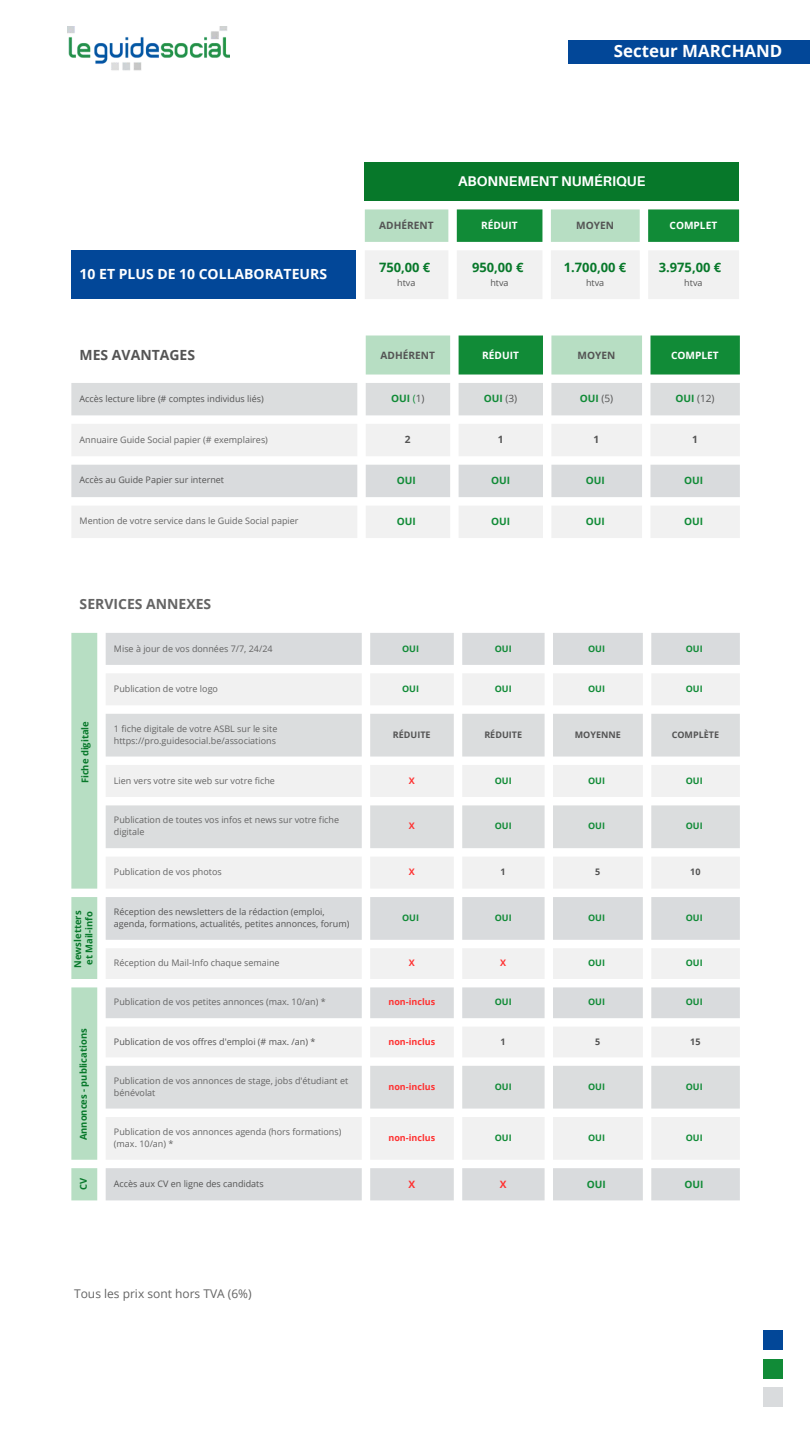
<style>
.page{position:relative;width:810px;height:1440px;background:#fff}
.page>*{position:absolute;margin:0;border:0;box-sizing:border-box;transform-origin:0 0}
.t1{font:700 16.9px "Open Sans";color:#fff}
.t2{font:700 14.1px "Aileron";color:#fff}
.t3{font:700 14px "Open Sans";color:#fff}
.t4{font:700 14px "Open Sans";color:#646464}
.t5{font:700 14px "Open Sans";color:#545454}
.t6{font:700 12.9px "Open Sans";color:#07782a}
.t7{font:12px "Open Sans";color:#646464}
.t8{font:700 10.1px "Open Sans";color:#118b37}
.t9{font:700 10.1px "Open Sans";color:#545454}
.t10{font:700 10.1px "Open Sans";color:#fff}
.t11{font:10.1px "Open Sans";color:#545454}
.t12{font:700 10.1px "Open Sans";color:#ff3131}
.t13{font:700 9.4px/11.2px "Open Sans";color:#07782a}
.t14{font:9px/12px "Open Sans";color:#646464}
.t15{font:9px/12px "Open Sans";color:#545454}
.t16{font:700 9px "Open Sans";color:#118b37}
.t17{font:700 9px "Open Sans";color:#ff3131}
.t18{font:700 9px "Open Sans";color:#545454}
.s1{font-weight:400}
.s2{font-weight:400;color:#545454}
.s3{font-weight:700;color:#118b37}
</style>
<div class="page">
<div style="left:569px;top:40px;width:241px;height:23px;background:#024798"></div>
<div style="left:763px;top:1330px;width:20px;height:19px;background:#024798"></div>
<div style="left:763px;top:1359px;width:20px;height:19px;background:#118b37"></div>
<div style="left:763px;top:1388px;width:20px;height:19px;background:#d9dbdd"></div>
<img style="left:68px;top:27px;width:162px;height:44px">
<svg style="left:366px;top:336px;width:374px;height:39px;background:#70ba87"></svg>
<div style="left:71px;top:383px;width:669px;height:32px;background:#dbddde"></div>
<svg style="left:72px;top:424px;width:668px;height:114px;fill:#f1f1f1"></svg>
<div style="left:71px;top:465px;width:669px;height:32px;background:#d9dbdd"></div>
<svg style="left:71px;top:633px;width:26px;height:567px;background:#bbdfc6"></svg>
<svg style="left:106px;top:633px;width:634px;height:567px;fill:#d9dbdd"></svg>
<svg style="left:106px;top:673px;width:634px;height:487px;fill:#f1f1f1"></svg>
<svg style="left:106px;top:714px;width:634px;height:395px"></svg>
<div style="left:365px;top:162px;width:374px;height:39px;background:#07782a"></div>
<svg style="left:365px;top:209px;width:374px;height:33px;background:#6fba87"></svg>
<div style="left:71px;top:250px;width:285px;height:49px;background:#024798"></div>
<div style="left:365px;top:251px;width:374px;height:48px;background:#f1f1f1"></div>
<h1 class="t1" style="left:614px;top:39px;width:170px">Secteur MARCHAND</h1>
<h2 class="t2" style="left:458px;top:172px;width:189px">ABONNEMENT NUMÉRIQUE</h2>
<h3 class="t3" style="left:80px;top:264px;width:249px">10 ET PLUS DE 10 COLLABORATEURS</h3>
<p class="t9" style="left:379px;top:218px;width:56px">ADHÉRENT</p>
<p class="t10" style="left:481px;top:218px;width:38px">RÉDUIT</p>
<p class="t9" style="left:576px;top:218px;width:39px">MOYEN</p>
<p class="t10" style="left:670px;top:218px;width:49px">COMPLET</p>
<h3 class="t6" style="left:379px;top:258px;width:53px">750,00 €</h3>
<p class="t15" style="left:397px;top:277px;width:20px">htva</p>
<h3 class="t6" style="left:472px;top:258px;width:53px">950,00 €</h3>
<p class="t15" style="left:490px;top:277px;width:20px">htva</p>
<h3 class="t6" style="left:564px;top:258px;width:64px">1.700,00 €</h3>
<p class="t15" style="left:586px;top:277px;width:20px">htva</p>
<h3 class="t6" style="left:659px;top:258px;width:64px">3.975,00 €</h3>
<p class="t15" style="left:684px;top:277px;width:20px">htva</p>
<h3 class="t5" style="left:80px;top:345px;width:117px">MES AVANTAGES</h3>
<p class="t9" style="left:381px;top:348px;width:56px">ADHÉRENT</p>
<p class="t10" style="left:482px;top:348px;width:38px">RÉDUIT</p>
<p class="t9" style="left:578px;top:348px;width:39px">MOYEN</p>
<p class="t10" style="left:671px;top:348px;width:49px">COMPLET</p>
<p class="t15" style="left:80px;top:392px;width:186px">Accès lecture libre (# comptes individus liés)</p>
<p class="t8" style="left:391px;top:392px;width:35px">OUI <span class="s1">(</span><span class="s2">1)</span></p>
<p class="t8" style="left:484px;top:392px;width:35px">OUI <span class="s2">(3)</span></p>
<p class="t8" style="left:580px;top:392px;width:35px">OUI <span class="s2">(5)</span></p>
<p class="t11" style="left:675px;top:392px;width:41px"><span class="s3">OUI</span> (12)</p>
<p class="t14" style="left:80px;top:433px;width:190px">Annuaire Guide Social papier (# exemplaires)</p>
<p class="t9" style="left:405px;top:433px;width:7px">2</p>
<p class="t9" style="left:498px;top:433px;width:7px">1</p>
<p class="t9" style="left:594px;top:433px;width:7px">1</p>
<p class="t9" style="left:692px;top:433px;width:7px">1</p>
<p class="t15" style="left:80px;top:474px;width:146px">Accès au Guide Papier sur internet</p>
<p class="t8" style="left:397px;top:473px;width:21px">OUI</p>
<p class="t8" style="left:491px;top:473px;width:21px">OUI</p>
<p class="t8" style="left:586px;top:473px;width:21px">OUI</p>
<p class="t8" style="left:684px;top:473px;width:21px">OUI</p>
<p class="t14" style="left:80px;top:515px;width:220px">Mention de votre service dans le Guide Social papier</p>
<p class="t8" style="left:397px;top:514px;width:21px">OUI</p>
<p class="t8" style="left:491px;top:514px;width:21px">OUI</p>
<p class="t8" style="left:586px;top:514px;width:21px">OUI</p>
<p class="t8" style="left:684px;top:514px;width:21px">OUI</p>
<h3 class="t4" style="left:80px;top:594px;width:133px">SERVICES ANNEXES</h3>
<p class="t14" style="left:114px;top:642px;width:160px">Mise à jour de vos données 7/7, 24/24</p>
<p class="t16" style="left:402px;top:642px;width:18px">OUI</p>
<p class="t16" style="left:495px;top:642px;width:18px">OUI</p>
<p class="t16" style="left:588px;top:642px;width:18px">OUI</p>
<p class="t16" style="left:686px;top:642px;width:18px">OUI</p>
<p class="t14" style="left:114px;top:683px;width:106px">Publication de votre logo</p>
<p class="t16" style="left:402px;top:682px;width:18px">OUI</p>
<p class="t16" style="left:495px;top:682px;width:18px">OUI</p>
<p class="t16" style="left:588px;top:682px;width:18px">OUI</p>
<p class="t16" style="left:686px;top:682px;width:18px">OUI</p>
<p class="t14" style="left:114px;top:722px;width:165px">1 fiche digitale de votre ASBL sur le site https://pro.guidesocial.be/associations</p>
<p class="t18" style="left:393px;top:728px;width:39px">RÉDUITE</p>
<p class="t18" style="left:484px;top:728px;width:39px">RÉDUITE</p>
<p class="t18" style="left:575px;top:728px;width:47px">MOYENNE</p>
<p class="t18" style="left:672px;top:728px;width:49px">COMPLÈTE</p>
<p class="t14" style="left:114px;top:774px;width:162px">Lien vers votre site web sur votre fiche</p>
<p class="t17" style="left:409px;top:774px;width:7px">X</p>
<p class="t16" style="left:495px;top:774px;width:18px">OUI</p>
<p class="t16" style="left:588px;top:774px;width:18px">OUI</p>
<p class="t16" style="left:686px;top:774px;width:18px">OUI</p>
<p class="t14" style="left:114px;top:814px;width:227px">Publication de toutes vos infos et news sur votre fiche digitale</p>
<p class="t17" style="left:409px;top:820px;width:7px">X</p>
<p class="t16" style="left:495px;top:820px;width:18px">OUI</p>
<p class="t16" style="left:588px;top:820px;width:18px">OUI</p>
<p class="t16" style="left:686px;top:820px;width:18px">OUI</p>
<p class="t14" style="left:114px;top:866px;width:109px">Publication de vos photos</p>
<p class="t17" style="left:409px;top:866px;width:7px">X</p>
<p class="t18" style="left:501px;top:866px;width:7px">1</p>
<p class="t18" style="left:595px;top:866px;width:7px">5</p>
<p class="t18" style="left:690px;top:866px;width:12px">10</p>
<p class="t15" style="left:114px;top:906px;width:237px">Réception des newsletters de la rédaction (emploi, agenda, formations, actualités, petites annonces, forum)</p>
<p class="t16" style="left:402px;top:911px;width:18px">OUI</p>
<p class="t16" style="left:495px;top:911px;width:18px">OUI</p>
<p class="t16" style="left:588px;top:911px;width:18px">OUI</p>
<p class="t16" style="left:686px;top:911px;width:18px">OUI</p>
<p class="t14" style="left:114px;top:957px;width:167px">Réception du Mail-Info chaque semaine</p>
<p class="t17" style="left:409px;top:957px;width:7px">X</p>
<p class="t17" style="left:500px;top:957px;width:7px">X</p>
<p class="t16" style="left:588px;top:957px;width:18px">OUI</p>
<p class="t16" style="left:686px;top:957px;width:18px">OUI</p>
<p class="t14" style="left:114px;top:996px;width:213px">Publication de vos petites annonces (max. 10/an) *</p>
<p class="t17" style="left:388px;top:996px;width:48px">non-inclus</p>
<p class="t16" style="left:495px;top:996px;width:18px">OUI</p>
<p class="t16" style="left:588px;top:996px;width:18px">OUI</p>
<p class="t16" style="left:686px;top:996px;width:18px">OUI</p>
<p class="t15" style="left:114px;top:1035px;width:203px">Publication de vos offres d'emploi (# max. /an) *</p>
<p class="t17" style="left:388px;top:1035px;width:48px">non-inclus</p>
<p class="t18" style="left:501px;top:1035px;width:7px">1</p>
<p class="t18" style="left:595px;top:1035px;width:7px">5</p>
<p class="t18" style="left:690px;top:1035px;width:12px">15</p>
<p class="t14" style="left:114px;top:1074px;width:236px">Publication de vos annonces de stage, jobs d'étudiant et bénévolat</p>
<p class="t17" style="left:388px;top:1080px;width:48px">non-inclus</p>
<p class="t16" style="left:495px;top:1080px;width:18px">OUI</p>
<p class="t16" style="left:588px;top:1080px;width:18px">OUI</p>
<p class="t16" style="left:686px;top:1080px;width:18px">OUI</p>
<p class="t14" style="left:114px;top:1126px;width:229px">Publication de vos annonces agenda (hors formations) (max. 10/an) *</p>
<p class="t17" style="left:388px;top:1131px;width:48px">non-inclus</p>
<p class="t16" style="left:495px;top:1131px;width:18px">OUI</p>
<p class="t16" style="left:588px;top:1131px;width:18px">OUI</p>
<p class="t16" style="left:686px;top:1131px;width:18px">OUI</p>
<p class="t15" style="left:114px;top:1177px;width:151px">Accès aux CV en ligne des candidats</p>
<p class="t12" style="left:408px;top:1177px;width:8px">X</p>
<p class="t12" style="left:500px;top:1177px;width:8px">X</p>
<p class="t8" style="left:587px;top:1177px;width:21px">OUI</p>
<p class="t8" style="left:685px;top:1177px;width:21px">OUI</p>
<p class="t13" style="left:79px;top:783px;width:64px;rotate:-90deg">Fiche digitale</p>
<p class="t13" style="left:72px;top:968px;width:58px;rotate:-90deg">Newsletters et Mail-info</p>
<p class="t13" style="left:78px;top:1140px;width:113px;rotate:-90deg">Annonces - publications</p>
<p class="t13" style="left:78px;top:1190px;width:14px;rotate:-90deg">CV</p>
<h3 class="t7" style="left:74px;top:1285px;width:179px">Tous les prix sont hors TVA (6%)</h3>
</div>
